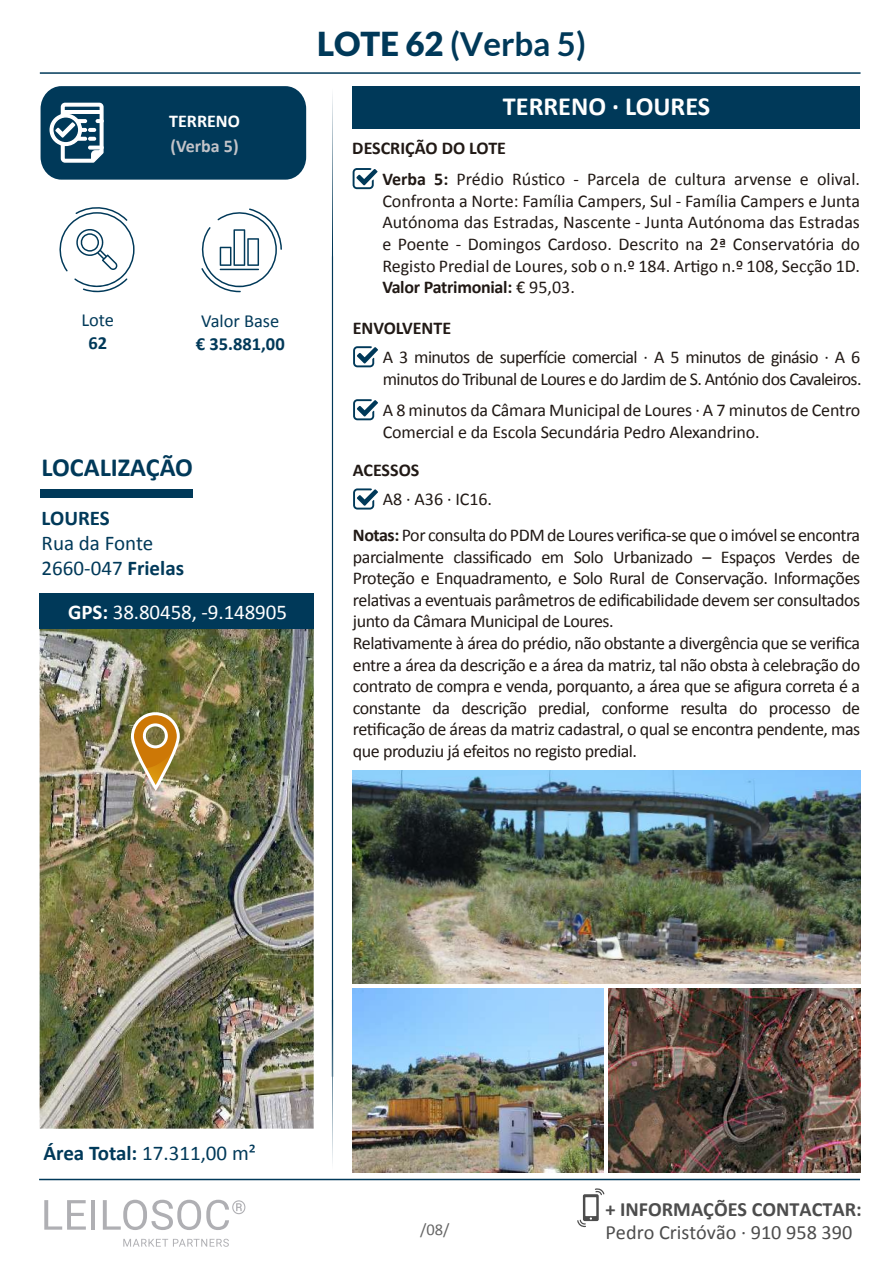
<style>
.page{position:relative;width:893px;height:1263px;background:#fff}
.page>*{position:absolute;margin:0;border:0;box-sizing:border-box;transform-origin:0 0}
.t1{font:700 33px "Lato";color:#003959}
.t2{font:700 26.25px "Calibri";color:#fff}
.t3{font:700 26.25px "Calibri";color:#003959}
.t4{font:21px/25.2px "Calibri";color:#003959}
.t5{font:21px "Calibri";letter-spacing:-.005em;color:#fff}
.t6{font:700 21px "Calibri";color:#003959}
.t7{font:20.25px "Calibri";color:#4d4d4d}
.t8{font:700 20.25px "Calibri";color:#4d4d4d}
.t9{font:18.45px "Calibri";color:#003959}
.t10{font:700 18.45px "Calibri";color:#003959}
.t11{font:18px/21.6px "Calibri";letter-spacing:-.025em;color:#211915}
.t12{font:18px/30.9px "Calibri";color:#211915}
.t13{font:700 18px "Calibri";color:#211915}
.t14{font:18px "Calibri";letter-spacing:-.005em;color:#211915}
.t15{font:700 18px "Calibri";color:#c2c3c8}
.t16{font:700 18px "Calibri";color:#fff}
.t17{font:16.5px "Calibri";color:#666}
.s1{font-weight:700}
.s2{font-weight:900}
</style>
<div class="page">
<img style="left:608px;top:989px;width:252px;height:184px">
<img style="left:352px;top:989px;width:251px;height:184px">
<svg style="left:353px;top:346px;width:25px;height:21px"></svg>
<svg style="left:353px;top:399px;width:25px;height:21px"></svg>
<svg style="left:353px;top:488px;width:25px;height:22px"></svg>
<svg style="left:577px;top:1188px;width:27px;height:39px"></svg>
<svg style="left:44px;top:1200px;width:42px;height:30px"></svg>
<hr style="left:91px;top:1200px;width:4px;height:30px;background:#afafb3">
<svg style="left:103px;top:1200px;width:142px;height:30px"></svg>
<svg style="left:123px;top:1239px;width:106px;height:8px"></svg>
<hr style="left:39px;top:1179px;width:821px;height:1px;background:#003959">
<div style="left:352px;top:86px;width:508px;height:42px;background:#003959"></div>
<div style="left:40px;top:489px;width:152px;height:8px;background:#003959"></div>
<img style="left:40px;top:629px;width:274px;height:500px">
<svg style="left:332px;top:94px;width:1px;height:1070px"></svg>
<svg style="left:352px;top:168px;width:25px;height:21px"></svg>
<svg style="left:201px;top:208px;width:81px;height:84px"></svg>
<hr style="left:40px;top:72px;width:820px;height:2px;background:#003959">
<div style="left:41px;top:86px;width:265px;height:94px;background:#003959;border-radius:22px"></div>
<svg style="left:49px;top:102px;width:55px;height:61px"></svg>
<svg style="left:59px;top:207px;width:75px;height:86px"></svg>
<div style="left:40px;top:593px;width:274px;height:36px;background:#003959"></div>
<img style="left:129px;top:711px;width:49px;height:80px">
<img style="left:352px;top:770px;width:508px;height:213px">
<p class="t16" style="left:169px;top:109px;width:72px">TERRENO</p>
<p class="t15" style="left:170px;top:134px;width:70px">(Verba 5)</p>
<p class="t9" style="left:81px;top:309px;width:34px">Lote</p>
<p class="t10" style="left:88px;top:329px;width:20px">62</p>
<p class="t9" style="left:201px;top:310px;width:80px">Valor Base</p>
<p class="t10" style="left:196px;top:330px;width:90px">€ 35.881,00</p>
<h2 class="t3" style="left:42px;top:449px;width:153px">LOCALIZAÇÃO</h2>
<p class="t6" style="left:42px;top:503px;width:70px">LOURES</p>
<p class="t4" style="left:42px;top:530px;width:144px">Rua da Fonte<br>2660-047 <span class="s1">Frielas</span></p>
<p class="t5" style="left:68px;top:599px;width:220px"><span class="s1">GPS:</span> 38.80458, -9.148905</p>
<h1 class="t1" style="left:317px;top:25px;width:270px"><span class="s2">LOTE 62</span> (Verba 5)</h1>
<h2 class="t2" style="left:503px;top:88px;width:209px">TERRENO · LOURES</h2>
<p class="t12" style="left:382px;top:132px;width:479px;text-indent:-30px"><span class="s1">DESCRIÇÃO DO LOTE<br>Verba 5:</span> Prédio Rústico - Parcela de cultura arvense e olival.</p>
<p class="t11" style="left:382px;top:189px;width:479px;text-align:justify">Confronta a Norte: Família Campers, Sul - Família Campers e Junta Autónoma das Estradas, Nascente - Junta Autónoma das Estradas e Poente - Domingos Cardoso. Descrito na 2ª Conservatória do Registo Predial de Loures, sob o n.º 184. Artigo n.º 108, Secção 1D.<br><span class="s1">Valor Patrimonial:</span> € 95,03.</p>
<p class="t13" style="left:353px;top:315px;width:100px">ENVOLVENTE</p>
<p class="t11" style="left:383px;top:346px;width:480px">A 3 minutos de superfície comercial · A 5 minutos de ginásio · A 6 minutos do Tribunal de Loures e do Jardim de S. António dos Cavaleiros.</p>
<p class="t11" style="left:383px;top:399px;width:479px">A 8 minutos da Câmara Municipal de Loures · A 7 minutos de Centro<br>Comercial e da Escola Secundária Pedro Alexandrino.</p>
<p class="t13" style="left:353px;top:457px;width:68px">ACESSOS</p>
<p class="t14" style="left:383px;top:488px;width:111px">A8 · A36 · IC16.</p>
<p class="t11" style="left:353px;top:523px;width:509px"><span class="s1">Notas:</span> Por consulta do PDM de Loures verifica-se que o imóvel se encontra parcialmente classificado em Solo Urbanizado – Espaços Verdes de Proteção e Enquadramento, e Solo Rural de Conservação. Informações relativas a eventuais parâmetros de edificabilidade devem ser consultados junto da Câmara Municipal de Loures.<br>Relativamente à área do prédio, não obstante a divergência que se verifica entre a área da descrição e a área da matriz, tal não obsta à celebração do contrato de compra e venda, porquanto, a área que se afigura correta é a constante da descrição predial, conforme resulta do processo de retificação de áreas da matriz cadastral, o qual se encontra pendente, mas que produziu já efeitos no registo predial.</p>
<p class="t4" style="left:43px;top:1140px;width:214px"><span class="s1">Área Total:</span> 17.311,00 m²</p>
<p class="t17" style="left:420px;top:1219px;width:31px">/08/</p>
<p class="t8" style="left:605px;top:1195px;width:258px">+ INFORMAÇÕES CONTACTAR:</p>
<p class="t7" style="left:605px;top:1220px;width:248px">Pedro Cristóvão · 910 958 390</p>
</div>
